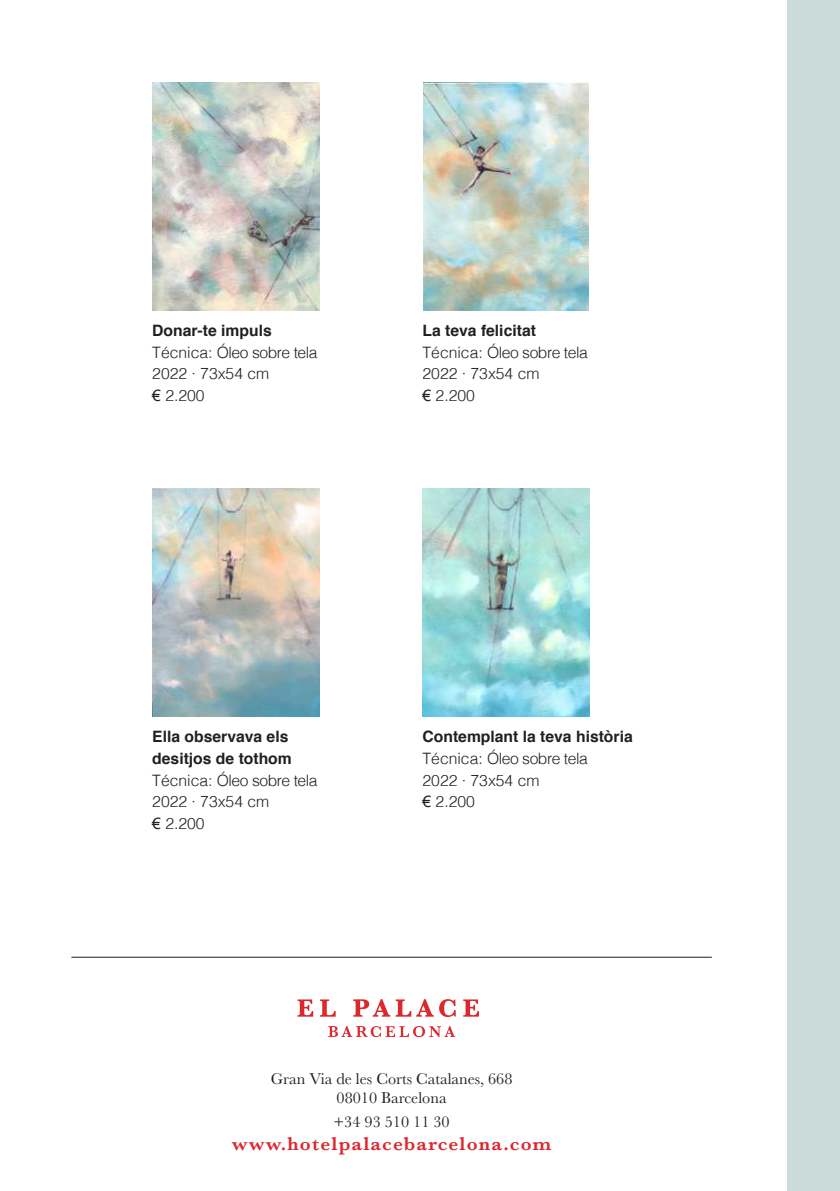
<style>
.page{position:relative;width:840px;height:1191px;background:#fff}
.page>*{position:absolute;margin:0;border:0;box-sizing:border-box;transform-origin:0 0}
.t1{font:600 19.4px "Baskerville";letter-spacing:.06em;color:#dc272d}
.t2{font:16.2px/19.4px "Baskerville";color:#231f20;text-align:center}
.t3{font:300 15.6px/21.6px "Helvetica";color:#231f20}
.t4{font:700 15.6px/21.6px "Helvetica";color:#231f20}
.s1{font-family:"Arial Unicode MS";font-weight:400}
</style>
<div class="page">
<svg style="left:297px;top:999px;width:16px;height:17px"></svg>
<svg style="left:320px;top:999px;width:15px;height:17px"></svg>
<svg style="left:353px;top:999px;width:80px;height:17px"></svg>
<svg style="left:439px;top:999px;width:16px;height:18px"></svg>
<svg style="left:463px;top:999px;width:15px;height:17px"></svg>
<svg style="left:328px;top:1026px;width:127px;height:11px"></svg>
<hr style="left:71px;top:957px;width:640px;height:1px;background:#231f20">
<img style="left:152px;top:82px;width:167px;height:228px">
<img style="left:152px;top:489px;width:167px;height:227px">
<img style="left:423px;top:82px;width:165px;height:228px">
<img style="left:422px;top:489px;width:167px;height:227px">
<div style="left:786px;top:0;width:53px;height:1191px;background:#cbdbd8"></div>
<p class="t4" style="left:152px;top:320px;width:121px">Donar-te impuls</p>
<p class="t3" style="left:152px;top:340px;width:167px">Técnica: Óleo sobre tela<br>2022 · 73x54 cm<br><span class="s1">€</span> 2.200</p>
<p class="t4" style="left:422px;top:320px;width:115px">La teva felicitat</p>
<p class="t3" style="left:422px;top:340px;width:167px">Técnica: Óleo sobre tela<br>2022 · 73x54 cm<br><span class="s1">€</span> 2.200</p>
<p class="t4" style="left:152px;top:726px;width:141px">Ella observava els desitjos de tothom</p>
<p class="t3" style="left:152px;top:768px;width:167px">Técnica: Óleo sobre tela<br>2022 · 73x54 cm<br><span class="s1">€</span> 2.200</p>
<p class="t4" style="left:422px;top:726px;width:212px">Contemplant la teva història</p>
<p class="t3" style="left:422px;top:746px;width:167px">Técnica: Óleo sobre tela<br>2022 · 73x54 cm<br><span class="s1">€</span> 2.200</p>
<p class="t2" style="left:270px;top:1069px;width:243px">Gran Via de les Corts Catalanes, 668<br>08010 Barcelona</p>
<p class="t2" style="left:333px;top:1112px;width:118px">+34 93 510 11 30</p>
<p class="t1" style="left:232px;top:1130px;width:320px">www.hotelpalacebarcelona.com</p>
</div>
